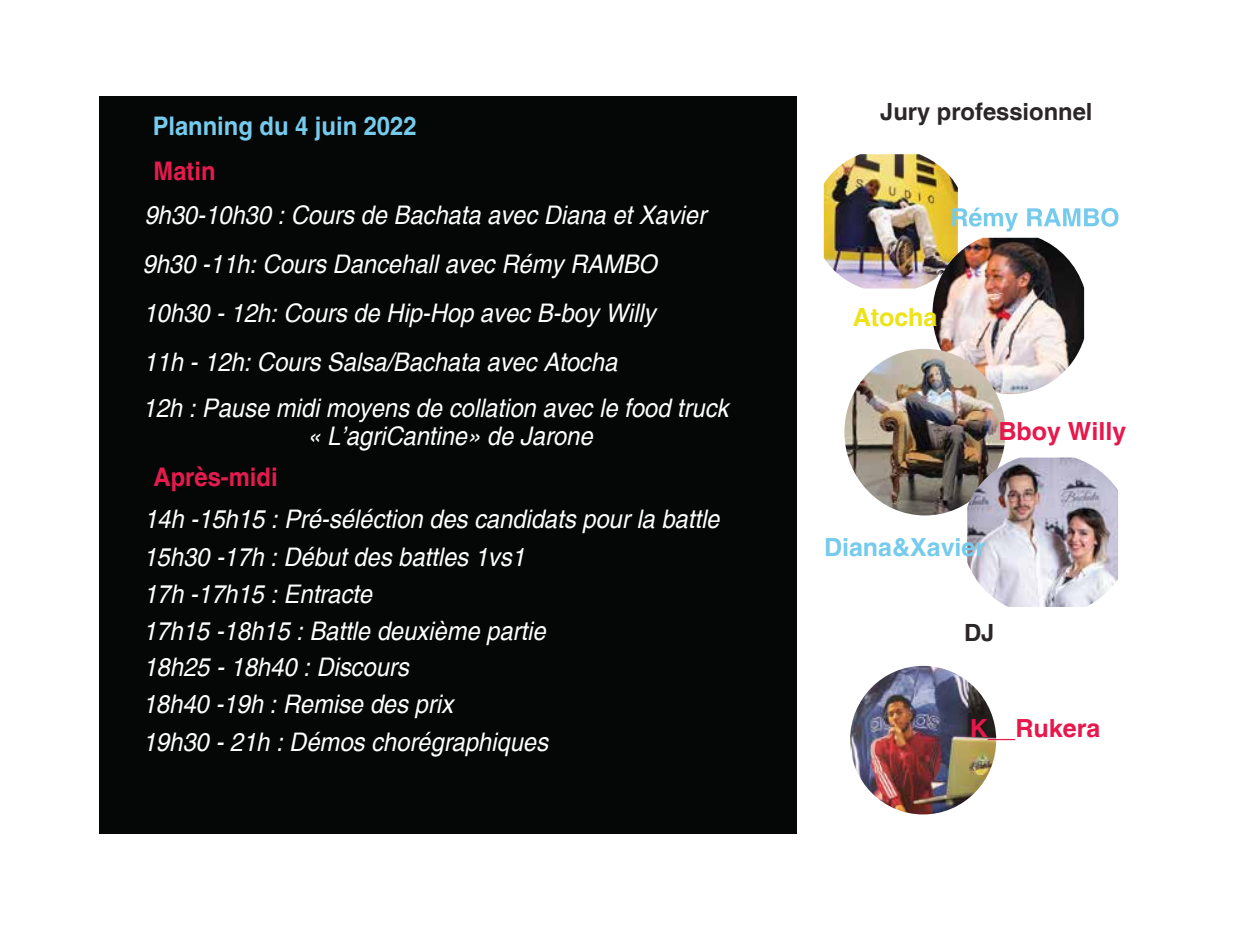
<style>
.page{position:relative;width:1241px;height:933px;background:#fff}
.page>*{position:absolute;margin:0;border:0;box-sizing:border-box;transform-origin:0 0}
.t1{font:italic 25.55px/37.1px "Helvetica";color:#fff;scale:.93 1}
.t2{font:700 25.55px "Helvetica";color:#76cbec;scale:.93 1}
.t3{font:700 25.55px "Helvetica";color:#e51b4d;scale:.93 1}
.t4{font:700 25.03px "Helvetica";color:#e6184c}
.t5{font:700 25.03px "Helvetica";color:#76cbec}
.t6{font:700 25.03px "Helvetica";color:#ece318}
.t7{font:700 23.62px "Helvetica";color:#2b2628}
</style>
<div class="page">
<div style="left:99px;top:97px;width:697px;height:737px;background:#050707"></div>
<img style="left:823px;top:154px;width:134px;height:134px">
<svg style="left:952px;top:208px;width:65px;height:23px"></svg>
<svg style="left:1027px;top:208px;width:91px;height:19px"></svg>
<img style="left:932px;top:238px;width:151px;height:156px">
<img style="left:844px;top:349px;width:161px;height:166px">
<img style="left:967px;top:457px;width:150px;height:150px">
<img style="left:850px;top:666px;width:146px;height:148px">
<p class="t2" style="left:153px;top:110px;width:285px">Planning du 4 juin 2022</p>
<p class="t3" style="left:154px;top:155px;width:68px">Matin</p>
<p class="t1" style="left:142px;top:191px;width:607px;line-height:49px">9h30-10h30 : Cours de Bachata avec Diana et Xavier<br>9h30 -11h: Cours Dancehall avec Rémy RAMBO</p>
<p class="t1" style="left:143px;top:288px;width:552px;line-height:49.7px">10h30 - 12h: Cours de Hip-Hop avec B-boy Willy<br>11h - 12h: Cours Salsa/Bachata avec Atocha</p>
<p class="t1" style="left:307px;top:393px;width:454px;line-height:28.7px;text-indent:-165px">12h : Pause midi moyens de collation avec le food truck « L’agriCantine» de Jarone</p>
<p class="t3" style="left:154px;top:462px;width:135px">Après-midi</p>
<p class="t1" style="left:143px;top:501px;width:621px">14h -15h15 : Pré-séléction des candidats pour la battle 15h30 -17h : Début des battles 1vs1<br>17h -17h15 : Entracte<br>17h15 -18h15 : Battle deuxième partie<br>18h25 - 18h40 : Discours<br>18h40 -19h : Remise des prix<br>19h30 - 21h : Démos chorégraphiques</p>
<p class="t7" style="left:880px;top:97px;width:214px">Jury professionnel</p>
<p class="t6" style="left:852px;top:301px;width:86px">Atocha</p>
<p class="t4" style="left:998px;top:416px;width:129px">Bboy Willy</p>
<p class="t5" style="left:823px;top:531px;width:163px">Diana&amp;Xavier</p>
<p class="t7" style="left:963px;top:618px;width:32px">DJ</p>
<p class="t4" style="left:969px;top:713px;width:132px">K__Rukera</p>
</div>
